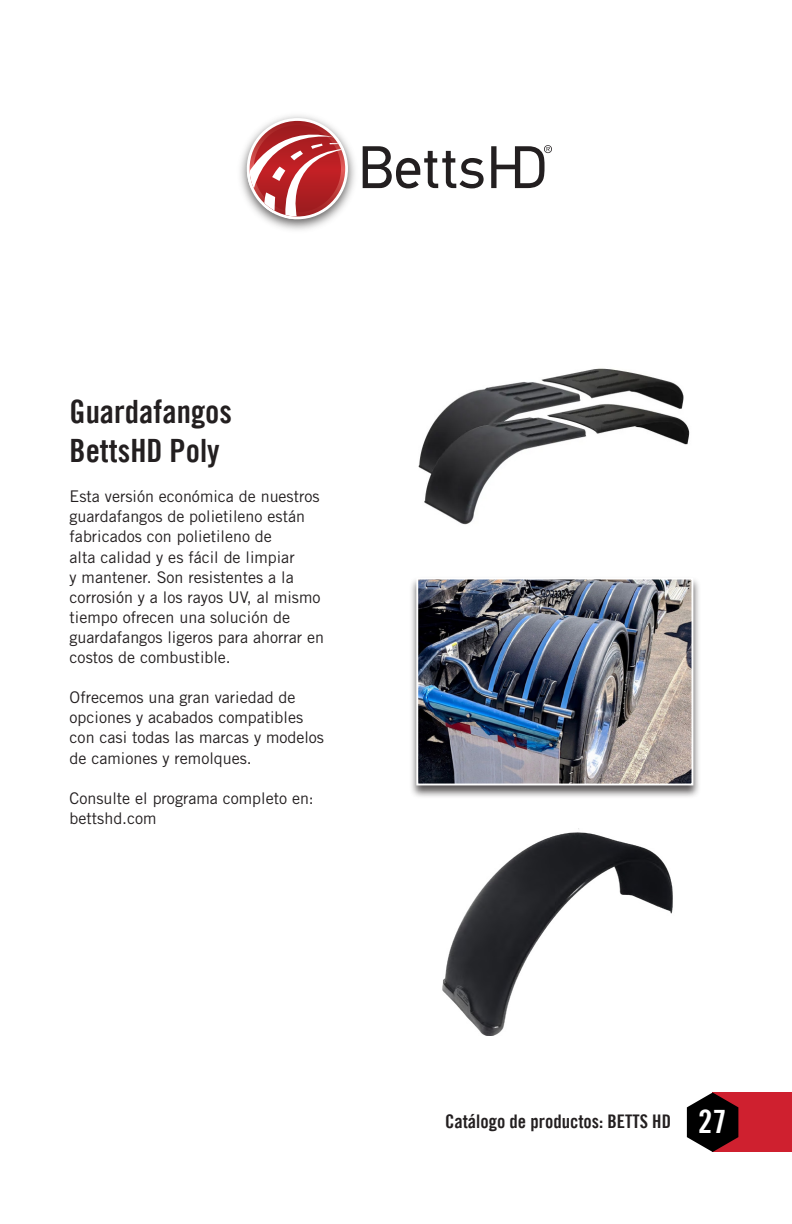
<style>
.page{position:relative;width:792px;height:1224px;background:#fff}
.page>*{position:absolute;margin:0;border:0;box-sizing:border-box;transform-origin:0 0}
.t1{font:32.2px/38.6px "Trade Gothic LT Bold Cond Twenty";color:#231f20}
.t2{font:32.2px "Trade Gothic LT Bold Cond Twenty";color:#fff}
.t3{font:18.8px "Trade Gothic LT Bold Cond Twenty";color:#231f20}
.t4{font:16px/20px "Trade Gothic LT Std";color:#231f20}
</style>
<div class="page">
<div style="left:713px;top:1093px;width:79px;height:59px;background:#cf202f"></div>
<svg style="left:687px;top:1093px;width:51px;height:59px"></svg>
<img style="left:240px;top:115px;width:115px;height:115px">
<svg style="left:247px;top:120px;width:98px;height:99px"></svg>
<svg style="left:363px;top:146px;width:121px;height:42px"></svg>
<svg style="left:491px;top:145px;width:61px;height:43px"></svg>
<div style="left:409px;top:576px;width:292px;height:223px;background:#231f20;opacity:.75"></div>
<img style="left:419px;top:581px;width:271px;height:201px">
<div style="left:416px;top:578px;width:277px;height:207px;border:2px solid #fff"></div>
<img style="left:418px;top:368px;width:272px;height:157px">
<img style="left:442px;top:832px;width:231px;height:203px">
<p class="t1" style="left:70px;top:392px;width:164px">Guardafangos<br>BettsHD Poly</p>
<p class="t4" style="left:70px;top:486px;width:256px">Esta versión económica de nuestros guardafangos de polietileno están fabricados con polietileno de<br>alta calidad y es fácil de limpiar<br>y mantener. Son resistentes a la corrosión y a los rayos UV, al mismo tiempo ofrecen una solución de guardafangos ligeros para ahorrar en costos de combustible.</p>
<p class="t4" style="left:70px;top:687px;width:256px">Ofrecemos una gran variedad de opciones y acabados compatibles con casi todas las marcas y modelos de camiones y remolques.</p>
<p class="t4" style="left:70px;top:788px;width:246px">Consulte el programa completo en: bettshd.com</p>
<p class="t3" style="left:445px;top:1110px;width:228px">Catálogo de productos: BETTS HD</p>
<p class="t2" style="left:698px;top:1102px;width:30px">27</p>
</div>
